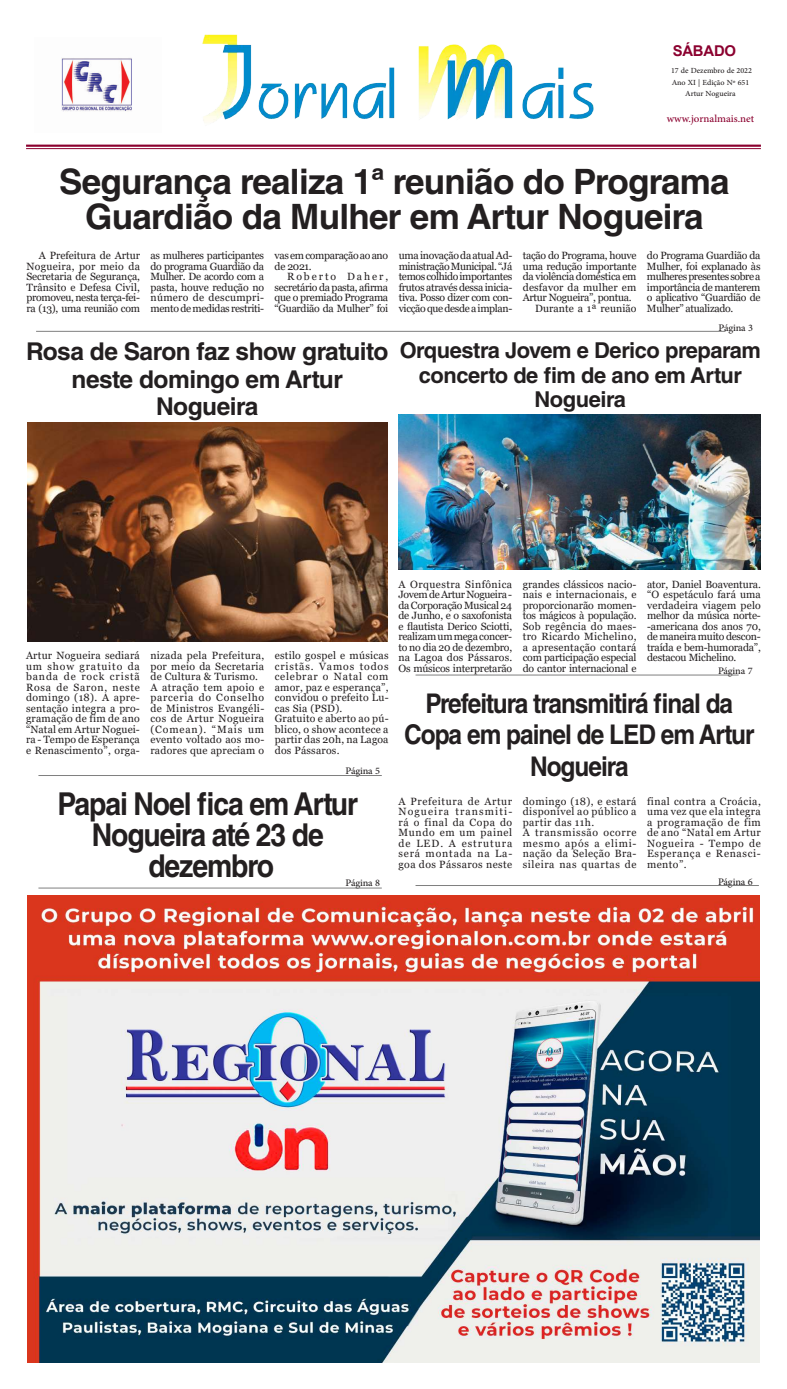
<style>
.page{position:relative;width:787px;height:1389px;background:#fff}
.page>*{position:absolute;margin:0;border:0;box-sizing:border-box;transform-origin:0 0}
.t1{font:700 35px/35px "Helvetica LT Std";letter-spacing:-.02em;color:#231f20;text-align:center}
.t2{font:700 31.5px/30.6px "Helvetica LT Std";letter-spacing:-.04em;color:#231f20;text-align:center;scale:.9 1}
.t3{font:700 27.12px/31.5px "Helvetica LT Std";letter-spacing:-.04em;color:#231f20;text-align:center;scale:.9 1}
.t4{font:700 24.5px/27.1px "Helvetica LT Std";letter-spacing:-.02em;color:#231f20;text-align:center}
.t5{font:700 21.88px/24.5px "Helvetica LT Std";letter-spacing:-.02em;color:#231f20;text-align:center}
.t6{font:14.88px "Adobe Arabic";color:#8b012f}
.t7{font:700 14.88px "Arial";letter-spacing:-.015em;color:#8b012f}
.t8{font:14px "Adobe Arabic";letter-spacing:-.01em;color:#231f20}
.t9{font:10.94px/11.4px "Adobe Arabic";color:#231f20;text-align:center}
.t10{font:10.5px/10.5px "Georgia";letter-spacing:.015em;color:#231f20;text-align:justify}
.t11{font:10.5px/10.5px "Georgia";letter-spacing:.04em;color:#231f20}
.t12{font:10.5px "Georgia";letter-spacing:-.03em;color:#231f20}
.t13{font:10.5px/10.5px "Georgia";letter-spacing:-.035em;color:#231f20}
.t14{font:10.5px "Georgia";letter-spacing:-.02em;color:#231f20}
</style>
<div class="page">
<hr style="left:26px;top:145px;width:734px;height:2px;background:#8b012f">
<hr style="left:26px;top:148px;width:734px;height:1px;background:#8b012f">
<img style="left:202px;top:34px;width:392px;height:89px">
<img style="left:61px;top:58px;width:71px;height:54px">
<hr style="left:36px;top:331px;width:689px;height:1px;background:#7f7f7f">
<hr style="left:415px;top:675px;width:323px;height:1px;background:#7f7f7f">
<hr style="left:415px;top:885px;width:343px;height:1px;background:#7f7f7f">
<hr style="left:38px;top:775px;width:343px;height:1px;background:#7f7f7f">
<hr style="left:38px;top:888px;width:343px;height:1px;background:#7f7f7f">
<img style="left:28px;top:895px;width:731px;height:468px">
<img style="left:398px;top:415px;width:362px;height:154px">
<img style="left:27px;top:423px;width:360px;height:218px">
<h3 class="t7" style="left:672px;top:40px;width:65px">SÁBADO</h3>
<p class="t9" style="left:670px;top:64px;width:82px">17 de Dezembro de 2022<br>Ano XI | Edição Nº 651<br>Artur Nogueira</p>
<h3 class="t6" style="left:666px;top:108px;width:89px">www.jornalmais.net</h3>
<h1 class="t1" style="left:59px;top:164px;width:672px">Segurança realiza 1ª reunião do Programa<br>Guardião da Mulher em Artur Nogueira</h1>
<p class="t10" style="left:26px;top:251px;width:115px;text-indent:12px">A Prefeitura de Artur Nogueira, por meio da Secretaria de Segurança, Trânsito e Defesa Civil, promoveu, nesta terça-fei&shy;ra (13), uma reunião com</p>
<p class="t10" style="left:150px;top:251px;width:115px">as mulheres participantes do programa Guardião da Mulher. De acordo com a pasta, houve redução no número de descumpri&shy;mento de medidas restriti-</p>
<p class="t13" style="left:274px;top:251px;width:115px">vas em comparação ao ano de 2021.</p>
<p class="t10" style="left:398px;top:251px;width:115px">uma inovação da atual Ad&shy;ministração Municipal. “Já temos colhido importantes frutos através dessa inicia&shy;tiva. Posso dizer com con&shy;vicção que desde a implan-</p>
<p class="t12" style="left:522px;top:249px;width:115px">tação do Programa, houve</p>
<p class="t10" style="left:646px;top:251px;width:115px">do Programa Guardião da Mulher, foi explanado às mulheres presentes sobre a importância de manterem o aplicativo “Guardião de Mulher” atualizado.</p>
<p class="t14" style="left:522px;top:260px;width:115px">uma redução importante</p>
<p class="t12" style="left:522px;top:270px;width:115px">da violência doméstica em</p>
<p class="t10" style="left:522px;top:282px;width:115px">desfavor da mulher em</p>
<p class="t12" style="left:522px;top:291px;width:110px">Artur Nogueira”, pontua.</p>
<p class="t10" style="left:535px;top:303px;width:103px">Durante a 1ª reunião</p>
<p class="t10" style="left:274px;top:272px;width:115px;text-indent:12px">Roberto Daher, secretário da pasta, afirma que o premiado Programa “Guardião da Mulher” foi</p>
<h3 class="t8" style="left:718px;top:318px;width:36px">Página 3</h3>
<h3 class="t4" style="left:26px;top:338px;width:364px">Rosa de Saron faz show gratuito neste domingo em Artur<br>Nogueira</h3>
<h3 class="t5" style="left:399px;top:338px;width:362px">Orquestra Jovem e Derico preparam concerto de fim de ano em Artur<br>Nogueira</h3>
<p class="t10" style="left:398px;top:579px;width:115px">A Orquestra Sinfônica Jovem de Artur Nogueira - da Corporação Musical 24 de Junho, e o saxofonista e flautista Derico Sciotti, realizam um mega concer&shy;to no dia 20 de dezembro, na Lagoa dos Pássaros.<br>Os músicos interpretarão</p>
<p class="t10" style="left:522px;top:579px;width:115px">grandes clássicos nacio&shy;nais e internacionais, e proporcionarão momen&shy;tos mágicos à população.<br>Sob regência do maes&shy;tro Ricardo Michelino, a apresentação contará com participação especial do cantor internacional e</p>
<p class="t10" style="left:646px;top:579px;width:115px">ator, Daniel Boaventura. “O espetáculo fará uma verdadeira viagem pelo melhor da música norte--americana dos anos 70, de maneira muito descon&shy;traída e bem-humorada”, destacou Michelino.</p>
<p class="t10" style="left:26px;top:650px;width:115px">Artur Nogueira sediará um show gratuito da banda de rock cristã Rosa de Saron, neste domingo (18). A apre&shy;sentação integra a pro&shy;gramação de fim de ano “Natal em Artur Noguei&shy;ra - Tempo de Esperança e Renascimento”, orga-</p>
<p class="t10" style="left:150px;top:650px;width:115px;text-align:left">nizada pela Prefeitura, por meio da Secretaria de Cultura &amp; Turismo.<br>A atração tem apoio e parceria do Conselho de Ministros Evangéli&shy;cos de Artur Nogueira (Comean). “Mais um evento voltado aos mo&shy;radores que apreciam o</p>
<p class="t10" style="left:275px;top:650px;width:115px;text-align:left">estilo gospel e músicas cristãs. Vamos todos celebrar o Natal com amor, paz e esperança”, convidou o prefeito Lu&shy;cas Sia (PSD).<br>Gratuito e aberto ao pú&shy;blico, o show acontece a partir das 20h, na Lagoa dos Pássaros.</p>
<h3 class="t8" style="left:717px;top:661px;width:36px">Página 7</h3>
<h3 class="t3" style="left:404px;top:687px;width:391px">Prefeitura transmitirá final da<br>Copa em painel de LED em Artur</h3>
<h3 class="t8" style="left:345px;top:761px;width:36px">Página 5</h3>
<h3 class="t3" style="left:530px;top:750px;width:111px">Nogueira</h3>
<h2 class="t2" style="left:58px;top:788px;width:335px">Papai Noel fica em Artur<br>Nogueira até 23 de dezembro</h2>
<p class="t10" style="left:398px;top:796px;width:115px">A Prefeitura de Artur Nogueira transmiti&shy;rá o final da Copa do Mundo em um painel de LED. A estrutura será montada na La&shy;goa dos Pássaros neste</p>
<p class="t11" style="left:522px;top:796px;width:115px">domingo (18), e estará disponível ao público a partir das 11h.<br>A transmissão ocorre mesmo após a elimi&shy;nação da Seleção Bra&shy;sileira nas quartas de</p>
<p class="t10" style="left:646px;top:796px;width:115px">final contra a Croácia, uma vez que ela integra a programação de fim de ano “Natal em Artur Nogueira - Tempo de Esperança e Renasci&shy;mento”.</p>
<h3 class="t8" style="left:717px;top:872px;width:36px">Página 6</h3>
<h3 class="t8" style="left:345px;top:873px;width:36px">Página 8</h3>
</div>
